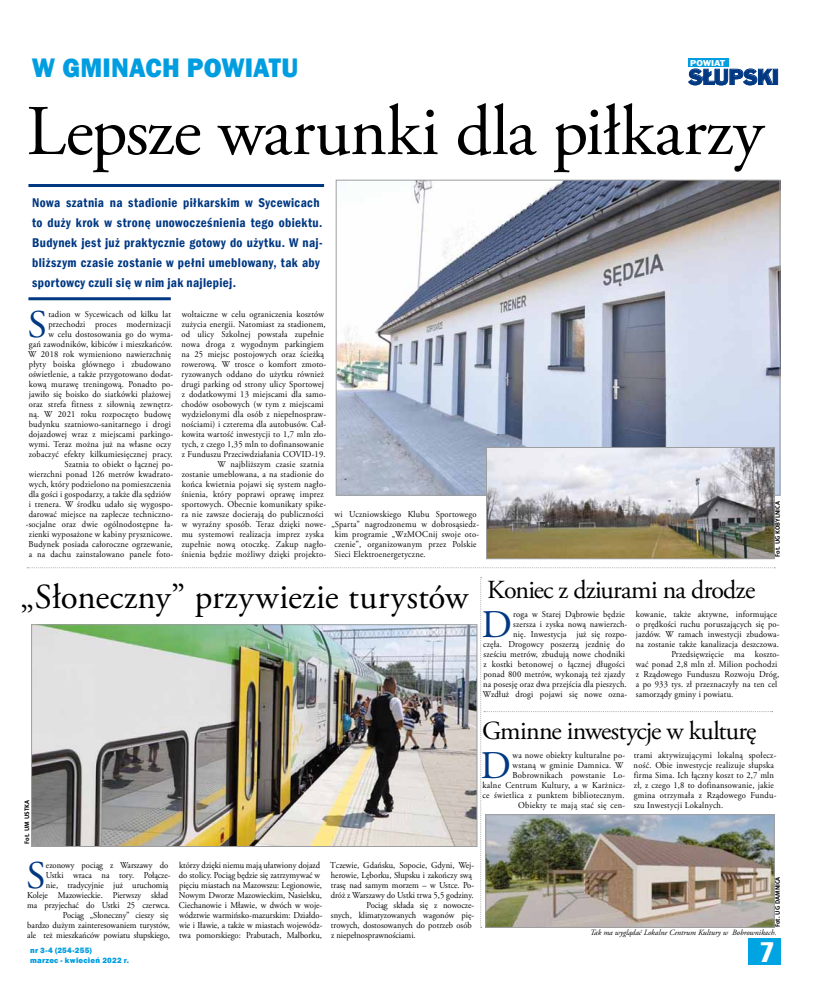
<style>
.page{position:relative;width:820px;height:993px;background:#fff}
.page>*{position:absolute;margin:0;border:0;box-sizing:border-box;transform-origin:0 0}
.t1{font:71px "Adobe Garamond Pro";letter-spacing:-.01em;color:#000}
.t2{font:39.2px "Adobe Garamond Pro";color:#003882}
.t3{font:35px "Adobe Garamond Pro";letter-spacing:.01em;color:#000}
.t4{font:800 27.6px "Franklin Gothic";letter-spacing:.005em;color:#009ee0;scale:.94 1}
.t5{font:27.5px "Swis 911 Cm EU";color:#fff}
.t6{font:26px "Adobe Garamond Pro";letter-spacing:-.03em;color:#000}
.t7{font:20.1px "Frank Goth EU";letter-spacing:-.01em;color:#003882}
.t8{font:600 condensed 13px/20px "Franklin Gothic";letter-spacing:.03em;color:#003882}
.t9{font:9px/10px "Adobe Garamond Pro";letter-spacing:.02em;color:#000;text-align:right;scale:.95 1}
.t10{font:9px/10px "Adobe Garamond Pro";color:#000;text-align:right;scale:.95 1}
.t11{font:italic 8px "Adobe Garamond Pro";color:#000}
.t12{font:800 8px/10px "Franklin Gothic";letter-spacing:.025em;color:#009ee0}
.t13{font:7.7px "Frank Goth EU";letter-spacing:.02em;color:#fff;scale:1.09 1}
.t14{font:700 6.5px "Naomi Sans EFNPS";color:#000}
</style>
<div class="page">
<div style="left:747px;top:937px;width:33px;height:27px;background:#00a4e2"></div>
<div style="left:688px;top:58px;width:40px;height:9px;background:#009ee0"></div>
<svg style="left:688px;top:69px;width:84px;height:16px"></svg>
<div style="left:772px;top:69px;width:5px;height:16px;border:1px solid #003882"></div>
<hr style="left:28px;top:184px;width:296px;height:3px;background:#003882">
<hr style="left:28px;top:297px;width:143px;height:3px;background:#003882">
<img style="left:338px;top:182px;width:440px;height:311px">
<svg style="left:27px;top:567px;width:746px;height:1px"></svg>
<svg style="left:480px;top:577px;width:292px;height:350px"></svg>
<img style="left:33px;top:626px;width:442px;height:218px">
<div style="left:31px;top:624px;width:446px;height:222px;border:1px solid #9c9e9f"></div>
<img style="left:488px;top:449px;width:284px;height:107px">
<div style="left:486px;top:447px;width:288px;height:111px;border:1px solid #9c9e9f"></div>
<h3 class="t4" style="left:32px;top:50px;width:285px">W GMINACH POWIATU</h3>
<h3 class="t7" style="left:688px;top:65px;width:92px">SŁUPSKI</h3>
<h1 class="t1" style="left:26px;top:89px;width:738px">Lepsze warunki dla piłkarzy</h1>
<p class="t8" style="left:32px;top:192px;width:292px">Nowa szatnia na stadionie piłkarskim w Sycewicach to duży krok w stronę unowocześnienia tego obiektu.<br>Budynek jest już praktycznie gotowy do użytku. W naj&shy;bliższym czasie zostanie w pełni umeblowany, tak aby sportowcy czuli się w nim jak najlepiej.</p>
<h2 class="t2" style="left:28px;top:301px;width:21px">S</h2>
<p class="t13" style="left:689px;top:58px;width:34px">POWIAT</p>
<p class="t9" style="left:26px;top:309px;width:157px">tadion w Sycewicach od kilku lat przechodzi proces modernizacji<br>w celu dostosowania go do wyma-<br>gań zawodników, kibiców i mieszkańców.<br>W 2018 rok wymieniono nawierzchnię płyty boiska głównego i zbudowano oświetlenie, a także przygotowano dodat&shy;kową murawę treningową. Ponadto po&shy;jawiło się boisko do siatkówki plażowej oraz strefa fitness z siłownią zewnętrz&shy;ną. W 2021 roku rozpoczęto budowę budynku szatniowo-sanitarnego i drogi dojazdowej wraz z miejscami parkingo&shy;wymi. Teraz można już na własne oczy zobaczyć efekty kilkumiesięcznej pracy.<br>Szatnia to obiekt o łącznej po-<br>wierzchni ponad 126 metrów kwadrato&shy;wych, który podzielono na pomieszczenia dla gości i gospodarzy, a także dla sędziów<br>i trenera. W środku udało się wygospo&shy;darować miejsce na zaplecze techniczno--socjalne oraz dwie ogólnodostępne ła&shy;zienki wyposażone w kabiny prysznicowe.<br>Budynek posiada całoroczne ogrzewanie, a na dachu zainstalowano panele foto-</p>
<p class="t9" style="left:181px;top:309px;width:154px">woltaiczne w celu ograniczenia kosztów zużycia energii. Natomiast za stadionem, od ulicy Szkolnej powstała zupełnie nowa droga z wygodnym parkingiem na 25 miejsc postojowych oraz ścieżką rowerową. W trosce o komfort zmoto&shy;ryzowanych oddano do użytku również drugi parking od strony ulicy Sportowej z dodatkowymi 13 miejscami dla samo&shy;chodów osobowych (w tym z miejscami wydzielonymi dla osób z niepełnospraw&shy;nościami) i czterema dla autobusów. Cał&shy;kowita wartość inwestycji to 1,7 mln zło&shy;tych, z czego 1,35 mln to dofinansowanie z Funduszu Przeciwdziałania COVID-19.<br>W najbliższym czasie szatnia<br>zostanie umeblowana, a na stadionie do końca kwietnia pojawi się system nagło&shy;śnienia, który poprawi oprawę imprez sportowych. Obecnie komunikaty spike&shy;ra nie zawsze docierają do publiczności w wyraźny sposób. Teraz dzięki nowe&shy;mu systemowi realizacja imprez zyska zupełnie nową otoczkę. Zakup nagło&shy;śnienia będzie możliwy dzięki projekto-</p>
<p class="t14" style="left:773px;top:556px;width:57px;rotate:-90deg">Fot. UG KOBYLNICA</p>
<p class="t9" style="left:334px;top:509px;width:151px">wi Uczniowskiego Klubu Sportowego</p>
<p class="t9" style="left:331px;top:519px;width:157px">„Sparta” nagrodzonemu w dobrosąsiedz-</p>
<p class="t9" style="left:334px;top:529px;width:153px">kim programie „WzMOCnij swoje oto-</p>
<p class="t9" style="left:334px;top:539px;width:151px">czenie”, organizowanym przez Polskie</p>
<p class="t9" style="left:334px;top:549px;width:97px">Sieci Elektroenergetyczne.</p>
<h3 class="t3" style="left:20px;top:576px;width:449px">„Słoneczny” przywiezie turystów</h3>
<p class="t14" style="left:23px;top:843px;width:45px;rotate:-90deg">Fot. UM USTKA</p>
<h3 class="t6" style="left:487px;top:574px;width:269px">Koniec z dziurami na drodze</h3>
<p class="t9" style="left:482px;top:609px;width:154px">roga w Starej Dąbrowie będzie<br>szersza i zyska nową nawierzch-<br>nię. Inwestycja już się rozpo-<br>częła. Drogowcy poszerzą jezdnię do sześciu metrów, zbudują nowe chodniki z kostki betonowej o łącznej długości ponad 800 metrów, wykonają też zjazdy na posesję oraz dwa przejścia dla pieszych.<br>Wzdłuż drogi pojawi się nowe ozna-</p>
<p class="t9" style="left:635px;top:609px;width:150px">kowanie, także aktywne, informujące</p>
<h2 class="t2" style="left:481px;top:601px;width:32px">D</h2>
<p class="t9" style="left:635px;top:619px;width:153px">o prędkości ruchu poruszających się po-</p>
<p class="t9" style="left:635px;top:629px;width:153px">jazdów. W ramach inwestycji zbudowa-</p>
<p class="t9" style="left:635px;top:639px;width:152px">na zostanie także kanalizacja deszczowa.</p>
<p class="t9" style="left:671px;top:649px;width:115px">Przedsięwzięcie ma koszto-</p>
<p class="t9" style="left:635px;top:659px;width:150px">wać ponad 2,8 mln zł. Milion pochodzi</p>
<p class="t9" style="left:635px;top:669px;width:152px">z Rządowego Funduszu Rozwoju Dróg,</p>
<p class="t9" style="left:635px;top:679px;width:150px">a po 933 tys. zł przeznaczyły na ten cel</p>
<p class="t9" style="left:635px;top:689px;width:104px">samorządy gminy i powiatu.</p>
<h3 class="t6" style="left:482px;top:714px;width:276px">Gminne inwestycje w kulturę</h3>
<p class="t9" style="left:482px;top:749px;width:152px">wa nowe obiekty kulturalne po-<br>wstaną w gminie Damnica. W<br>Bobrownikach powstanie Lo-<br>kalne Centrum Kultury, a w Karżnicz&shy;ce świetlica z punktem bibliotecznym.<br>Obiekty te mają stać się cen-</p>
<p class="t9" style="left:633px;top:749px;width:152px;text-align:left">trami aktywizującymi lokalną społecz&shy;ność. Obie inwestycje realizuje słupska firma Sima. Ich łączny koszt to 2,7 mln zł, z czego 1,8 to dofinansowanie, jakie gmina otrzymała z Rządowego Fundu&shy;szu Inwestycji Lokalnych.</p>
<h2 class="t2" style="left:480px;top:741px;width:32px">D</h2>
<h2 class="t2" style="left:26px;top:851px;width:21px">S</h2>
<p class="t10" style="left:27px;top:859px;width:152px">ezonowy pociąg z Warszawy do<br>Ustki wraca na tory. Połącze-<br>nie, tradycyjnie już uruchomią Koleje Mazowieckie. Pierwszy skład ma przyjechać do Ustki 25 czerwca.<br>Pociąg „Słoneczny” cieszy się<br>bardzo dużym zainteresowaniem turystów, ale też mieszkańców powiatu słupskiego,</p>
<p class="t10" style="left:179px;top:859px;width:152px;text-align:left">którzy dzięki niemu mają ułatwiony dojazd do stolicy. Pociąg będzie się zatrzymywać w pięciu miastach na Mazowszu: Legionowie, Nowym Dworze Mazowieckim, Nasielsku, Ciechanowie i Mławie, w dwóch w woje&shy;wództwie warmińsko-mazurskim: Działdo&shy;wie i Iławie, a także w miastach wojewódz&shy;twa pomorskiego: Prabutach, Malborku,</p>
<p class="t10" style="left:330px;top:859px;width:153px">Tczewie, Gdańsku, Sopocie, Gdyni, Wej-</p>
<p class="t10" style="left:331px;top:869px;width:150px">herowie, Lęborku, Słupsku i zakończy swą</p>
<p class="t10" style="left:331px;top:879px;width:152px">trasę nad samym morzem – w Ustce. Po-</p>
<p class="t10" style="left:330px;top:889px;width:152px">dróż z Warszawy do Ustki trwa 5,5 godziny.</p>
<p class="t10" style="left:366px;top:899px;width:115px">Pociąg składa się z nowocze-</p>
<p class="t10" style="left:331px;top:909px;width:152px">snych, klimatyzowanych wagonów pię-</p>
<p class="t10" style="left:331px;top:919px;width:150px">trowych, dostosowanych do potrzeb osób</p>
<p class="t10" style="left:331px;top:929px;width:91px">z niepełnosprawnościami.</p>
<p class="t14" style="left:773px;top:926px;width:52px;rotate:-90deg">Fot. UG DAMNICA</p>
<p class="t11" style="left:590px;top:927px;width:188px">Tak ma wyglądać Lokalne Centrum Kultury w Bobrownikach.</p>
<p class="t12" style="left:30px;top:945px;width:100px">nr 3-4 (254-255)<br>marzec - kwiecień 2022 r.</p>
<h3 class="t5" style="left:760px;top:935px;width:14px">7</h3>
</div>
